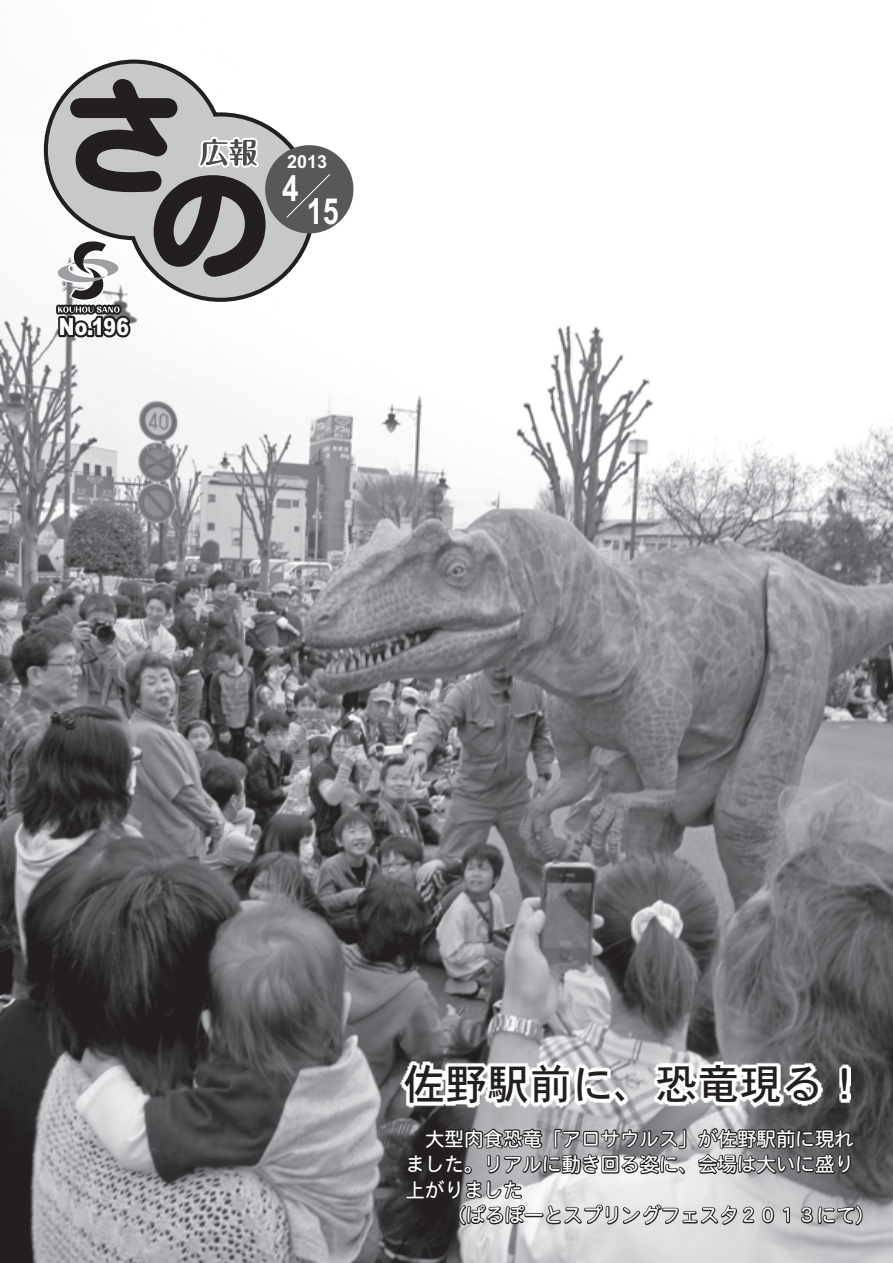
<style>
.page{position:relative;width:893px;height:1263px;background:#fff}
.page>*{position:absolute;margin:0;border:0;box-sizing:border-box;transform-origin:0 0}
.t1{font:42px "DFHS Gothic Std W5";color:#231f20}
.t2{font:700 36px "Arial";color:#fff;scale:.8 1}
.t3{font:700 36px "Arial";color:#fff;scale:.82 1}
.t4{font:900 23.55px "Arial";color:#fff;scale:.8 1}
.t5{font:19.5px/25.5px "DFHS Maru Gothic Std W4";color:#fff;text-align:justify}
.t6{font:700 18px "Arial";color:#fff}
</style>
<div class="page">
<img style="left:0;top:59px;width:893px;height:1204px">
<svg style="left:44px;top:60px;width:273px;height:244px"></svg>
<div style="left:265px;top:145px;width:88px;height:88px;background:#57585a;border-radius:50%"></div>
<svg style="left:286px;top:174px;width:44px;height:44px"></svg>
<svg style="left:52px;top:79px;width:214px;height:265px"></svg>
<svg style="left:404px;top:1075px;width:460px;height:188px;background:#8e8d8f"></svg>
<svg style="left:401px;top:1061px;width:450px;height:46px"></svg>
<p class="t4" style="left:59px;top:310px;width:89px">No.196</p>
<p class="t6" style="left:287px;top:150px;width:41px">2013</p>
<h2 class="t3" style="left:282px;top:164px;width:22px">4</h2>
<h2 class="t2" style="left:307px;top:188px;width:41px">15</h2>
<h1 class="t1" style="left:403px;top:1061px;width:463px">佐野駅前に、恐竜現る！</h1>
<p class="t5" style="left:406px;top:1126px;width:450px">　大型肉食恐竜「アロサウルス」が佐野駅前に現れました。リアルに動き回る姿に、会場は大いに盛り上がりました</p>
<p class="t5" style="left:446px;top:1202px;width:430px">（ぱるぽーとスプリングフェスタ２０１３にて）</p>
</div>
